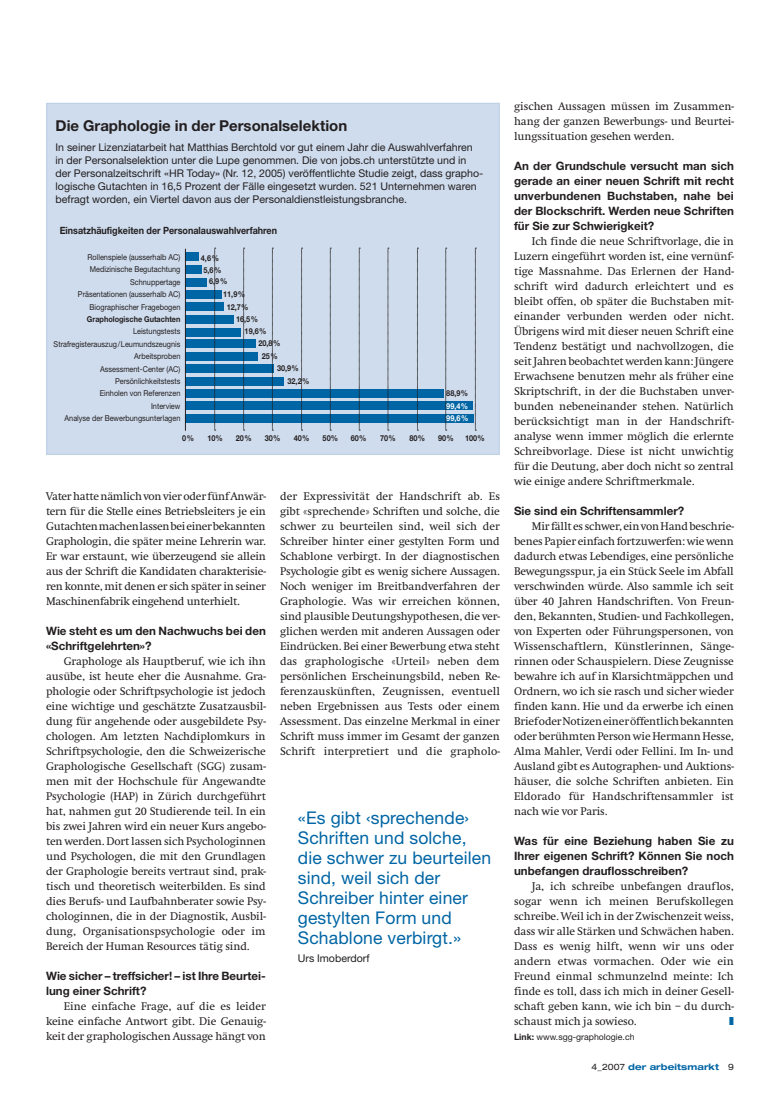
<style>
.page{position:relative;width:780px;height:1099px;background:#fff}
.page>*{position:absolute;margin:0;border:0;box-sizing:border-box;transform-origin:0 0}
.t1{font:17.5px/20px "Helvetica Neue";letter-spacing:.01em;color:#0065a4}
.t2{font:700 15px "Helvetica Neue";color:#231f20}
.t3{font:11.5px/15px "Swift EF";letter-spacing:-.01em;color:#231f20;text-align:justify}
.t4{font:700 11.5px/15px "Helvetica Neue";color:#231f20;text-align:justify}
.t5{font:10.62px/13.1px "Helvetica Neue";color:#231f20}
.t6{font:700 10px "Helvetica Neue";color:#231f20;scale:.9 1}
.t7{font:8.75px "Helvetica Neue";color:#231f20}
.t8{font:700 expanded 8.75px "Helvetica Neue";letter-spacing:.01em;color:#0065a4}
.t9{font:8.12px/12.4px "Helvetica Neue";color:#231f20;text-align:right;scale:.9 1}
.t10{font:700 8.12px/11.9px "Helvetica Neue";color:#231f20;scale:.9 1}
.t11{font:700 8.12px/12px "Helvetica Neue";color:#fff;scale:.9 1}
.s1{font-weight:700}
.s2{font-weight:400;color:#231f20}
</style>
<div class="page">
<div style="left:47px;top:103px;width:452px;height:351px;background:#cfdced"></div>
<div style="left:46px;top:103px;width:454px;height:352px;border:1px solid #c0d2e8"></div>
<div style="left:185px;top:253px;width:14px;height:8px;background:#0065a4"></div>
<div style="left:185px;top:266px;width:17px;height:8px;background:#0065a4"></div>
<div style="left:185px;top:278px;width:22px;height:8px;background:#0065a4"></div>
<div style="left:185px;top:290px;width:36px;height:9px;background:#0065a4"></div>
<div style="left:185px;top:303px;width:39px;height:8px;background:#0065a4"></div>
<div style="left:185px;top:315px;width:49px;height:8px;background:#0065a4"></div>
<div style="left:185px;top:328px;width:56px;height:8px;background:#0065a4"></div>
<div style="left:185px;top:340px;width:70px;height:8px;background:#0065a4"></div>
<div style="left:185px;top:352px;width:73px;height:8px;background:#0065a4"></div>
<div style="left:185px;top:364px;width:89px;height:9px;background:#0065a4"></div>
<div style="left:185px;top:377px;width:99px;height:8px;background:#0065a4"></div>
<div style="left:185px;top:389px;width:259px;height:8px;background:#0065a4"></div>
<div style="left:185px;top:401px;width:288px;height:9px;background:#0065a4"></div>
<div style="left:185px;top:414px;width:288px;height:8px;background:#0065a4"></div>
<svg style="left:214px;top:248px;width:2px;height:183px"></svg>
<svg style="left:243px;top:248px;width:2px;height:183px"></svg>
<svg style="left:272px;top:248px;width:1px;height:183px"></svg>
<svg style="left:301px;top:248px;width:1px;height:183px"></svg>
<svg style="left:330px;top:248px;width:1px;height:183px"></svg>
<svg style="left:359px;top:248px;width:1px;height:183px"></svg>
<svg style="left:387px;top:248px;width:2px;height:183px"></svg>
<svg style="left:417px;top:248px;width:1px;height:183px"></svg>
<svg style="left:445px;top:248px;width:2px;height:183px"></svg>
<svg style="left:475px;top:248px;width:1px;height:183px"></svg>
<hr style="left:185px;top:249px;width:1px;height:181px;background:#231f20">
<h2 class="t2" style="left:56px;top:116px;width:293px">Die Graphologie in der Personalselektion</h2>
<p class="t5" style="left:56px;top:140px;width:429px">In seiner Lizenziatarbeit hat Matthias Berchtold vor gut einem Jahr die Auswahlverfahren in der Personalselektion unter die Lupe genommen. Die von jobs.ch unterstützte und in der Personalzeitschrift «HR Today» (Nr. 12, 2005) veröffentlichte Studie zeigt, dass grapho&shy;logische Gutachten in 16,5 Prozent der Fälle eingesetzt wurden. 521 Unternehmen waren befragt worden, ein Viertel davon aus der Personaldienstleistungsbranche.</p>
<p class="t6" style="left:60px;top:224px;width:243px">Einsatzhäufigkeiten der Personalauswahlverfahren</p>
<p class="t9" style="left:78px;top:251px;width:115px">Rollenspiele (ausserhalb AC)<br>Medizinische Begutachtung<br>Schnuppertage<br>Präsentationen (ausserhalb AC)<br>Biographischer Fragebogen</p>
<p class="t10" style="left:87px;top:313px;width:105px">Graphologische Gutachten</p>
<p class="t9" style="left:54px;top:325px;width:142px">Leistungstests<br>Strafregisterauszug/Leumundszeugnis<br>Arbeitsproben<br>Assessment-Center (AC)<br>Persönlichkeitstests<br>Einholen von Referenzen<br>Interview<br>Analyse der Bewerbungsunterlagen</p>
<p class="t10" style="left:201px;top:252px;width:22px">4,6%</p>
<p class="t10" style="left:203px;top:264px;width:22px">5,6%</p>
<p class="t10" style="left:209px;top:275px;width:22px">6,9%</p>
<p class="t10" style="left:223px;top:288px;width:26px">11,9%</p>
<p class="t10" style="left:227px;top:300px;width:25px">12,7%</p>
<p class="t10" style="left:236px;top:313px;width:26px">16,5%</p>
<p class="t10" style="left:244px;top:325px;width:26px">19,6%</p>
<p class="t10" style="left:258px;top:337px;width:26px">20,8%</p>
<p class="t10" style="left:277px;top:350px;width:26px;text-indent:-15px">25%<br>30,9%</p>
<p class="t10" style="left:287px;top:375px;width:26px">32,2%</p>
<p class="t10" style="left:446px;top:387px;width:26px">88,9%</p>
<p class="t11" style="left:446px;top:399px;width:26px">99,4%<br>99,6%</p>
<p class="t10" style="left:182px;top:431px;width:15px">0%</p>
<p class="t10" style="left:207px;top:431px;width:19px">10%</p>
<p class="t10" style="left:236px;top:431px;width:19px">20%</p>
<p class="t10" style="left:265px;top:431px;width:19px">30%</p>
<p class="t10" style="left:294px;top:431px;width:19px">40%</p>
<p class="t10" style="left:322px;top:431px;width:19px">50%</p>
<p class="t10" style="left:350px;top:431px;width:19px">60%</p>
<p class="t10" style="left:380px;top:431px;width:19px">70%</p>
<p class="t10" style="left:409px;top:431px;width:19px">80%</p>
<p class="t10" style="left:438px;top:431px;width:19px">90%</p>
<p class="t10" style="left:465px;top:431px;width:24px">100%</p>
<p class="t3" style="left:46px;top:489px;width:221px">Vater hatte nämlich von vier oder fünf Anwär&shy;tern für die Stelle eines Betriebsleiters je ein Gutachten machen lassen bei einer bekannten Graphologin, die später meine Lehrerin war.<br>Er war erstaunt, wie überzeugend sie allein aus der Schrift die Kandidaten charakterisie&shy;ren konnte, mit denen er sich später in seiner Maschinenfabrik eingehend unterhielt.</p>
<p class="t4" style="left:46px;top:623px;width:221px">Wie steht es um den Nachwuchs bei den «Schriftgelehrten»?</p>
<p class="t3" style="left:46px;top:654px;width:221px;text-indent:18px">Graphologe als Hauptberuf, wie ich ihn ausübe, ist heute eher die Ausnahme. Gra&shy;phologie oder Schriftpsychologie ist jedoch eine wichtige und geschätzte Zusatzausbil&shy;dung für angehende oder ausgebildete Psy&shy;chologen. Am letzten Nachdiplomkurs in Schriftpsychologie, den die Schweizerische Graphologische Gesellschaft (SGG) zusam&shy;men mit der Hochschule für Angewandte Psychologie (HAP) in Zürich durchgeführt hat, nahmen gut 20 Studierende teil. In ein bis zwei Jahren wird ein neuer Kurs angebo&shy;ten werden. Dort lassen sich Psychologinnen und Psychologen, die mit den Grundlagen der Graphologie bereits vertraut sind, prak&shy;tisch und theoretisch weiterbilden. Es sind dies Berufs- und Laufbahnberater sowie Psy&shy;chologinnen, die in der Diagnostik, Ausbil&shy;dung, Organisationspsychologie oder im Bereich der Human Resources tätig sind.</p>
<p class="t4" style="left:46px;top:968px;width:221px">Wie sicher – treffsicher! – ist Ihre Beurtei&shy;lung einer Schrift?</p>
<p class="t3" style="left:46px;top:999px;width:221px;text-indent:18px">Eine einfache Frage, auf die es leider keine einfache Antwort gibt. Die Genauig&shy;keit der graphologischen Aussage hängt von</p>
<p class="t3" style="left:280px;top:489px;width:221px">der Expressivität der Handschrift ab. Es gibt «sprechende» Schriften und solche, die schwer zu beurteilen sind, weil sich der Schreiber hinter einer gestylten Form und Schablone verbirgt. In der diagnostischen Psychologie gibt es wenig sichere Aussagen.<br>Noch weniger im Breitbandverfahren der Graphologie. Was wir erreichen können, sind plausible Deutungshypothesen, die ver&shy;glichen werden mit anderen Aussagen oder Eindrücken. Bei einer Bewerbung etwa steht das graphologische «Urteil» neben dem persönlichen Erscheinungsbild, neben Re&shy;ferenzauskünften, Zeugnissen, eventuell neben Ergebnissen aus Tests oder einem Assessment. Das einzelne Merkmal in einer Schrift muss immer im Gesamt der ganzen Schrift interpretiert und die grapholo-</p>
<h1 class="t1" style="left:298px;top:807px;width:195px">«Es gibt ‹sprechende›<br>Schriften und solche, die schwer zu beurteilen sind, weil sich der<br>Schreiber hinter einer gestylten Form und<br>Schablone verbirgt.»</h1>
<p class="t5" style="left:298px;top:951px;width:73px">Urs Imoberdorf</p>
<p class="t3" style="left:514px;top:99px;width:221px">gischen Aussagen müssen im Zusammen&shy;hang der ganzen Bewerbungs- und Beurtei&shy;lungssituation gesehen werden.</p>
<p class="t4" style="left:514px;top:158px;width:221px">An der Grundschule versucht man sich gerade an einer neuen Schrift mit recht unverbundenen Buchstaben, nahe bei der Blockschrift. Werden neue Schriften für Sie zur Schwierigkeit?</p>
<p class="t3" style="left:514px;top:234px;width:221px;text-indent:18px">Ich finde die neue Schriftvorlage, die in Luzern eingeführt worden ist, eine vernünf&shy;tige Massnahme. Das Erlernen der Hand&shy;schrift wird dadurch erleichtert und es bleibt offen, ob später die Buchstaben mit&shy;einander verbunden werden oder nicht.<br>Übrigens wird mit dieser neuen Schrift eine Tendenz bestätigt und nachvollzogen, die seit Jahren beobachtet werden kann: Jüngere Erwachsene benutzen mehr als früher eine Skriptschrift, in der die Buchstaben unver&shy;bunden nebeneinander stehen. Natürlich berücksichtigt man in der Handschrift&shy;analyse wenn immer möglich die erlernte Schreibvorlage. Diese ist nicht unwichtig für die Deutung, aber doch nicht so zentral wie einige andere Schriftmerkmale.</p>
<p class="t4" style="left:514px;top:503px;width:172px">Sie sind ein Schriftensammler?</p>
<p class="t3" style="left:514px;top:519px;width:221px;text-indent:18px">Mir fällt es schwer, ein von Hand beschrie&shy;benes Papier einfach fortzuwerfen: wie wenn dadurch etwas Lebendiges, eine persönliche Bewegungsspur, ja ein Stück Seele im Abfall verschwinden würde. Also sammle ich seit über 40 Jahren Handschriften. Von Freun&shy;den, Bekannten, Studien- und Fachkollegen, von Experten oder Führungspersonen, von Wissenschaftlern, Künstlerinnen, Sänge&shy;rinnen oder Schauspielern. Diese Zeugnisse bewahre ich auf in Klarsichtmäppchen und Ordnern, wo ich sie rasch und sicher wieder finden kann. Hie und da erwerbe ich einen Brief oder Notizen einer öffentlich bekannten oder berühmten Person wie Hermann Hesse, Alma Mahler, Verdi oder Fellini. Im In- und Ausland gibt es Autographen- und Auktions&shy;häuser, die solche Schriften anbieten. Ein Eldorado für Handschriftensammler ist nach wie vor Paris.</p>
<p class="t4" style="left:514px;top:833px;width:221px">Was für eine Beziehung haben Sie zu Ihrer eigenen Schrift? Können Sie noch unbefangen drauflosschreiben?</p>
<p class="t3" style="left:514px;top:879px;width:221px;text-indent:18px">Ja, ich schreibe unbefangen drauflos, sogar wenn ich meinen Berufskollegen schreibe. Weil ich in der Zwischenzeit weiss, dass wir alle Stärken und Schwächen haben.<br>Dass es wenig hilft, wenn wir uns oder andern etwas vormachen. Oder wie ein Freund einmal schmunzelnd meinte: Ich finde es toll, dass ich mich in deiner Gesell&shy;schaft geben kann, wie ich bin – du durch&shy;schaust mich ja sowieso.</p>
<p class="t7" style="left:514px;top:1031px;width:122px"><span class="s1">Link:</span> www.sgg-graphologie.ch</p>
<p class="t8" style="left:591px;top:1061px;width:129px"><span class="s2">4_2007</span> der arbeitsmarkt</p>
</div>
